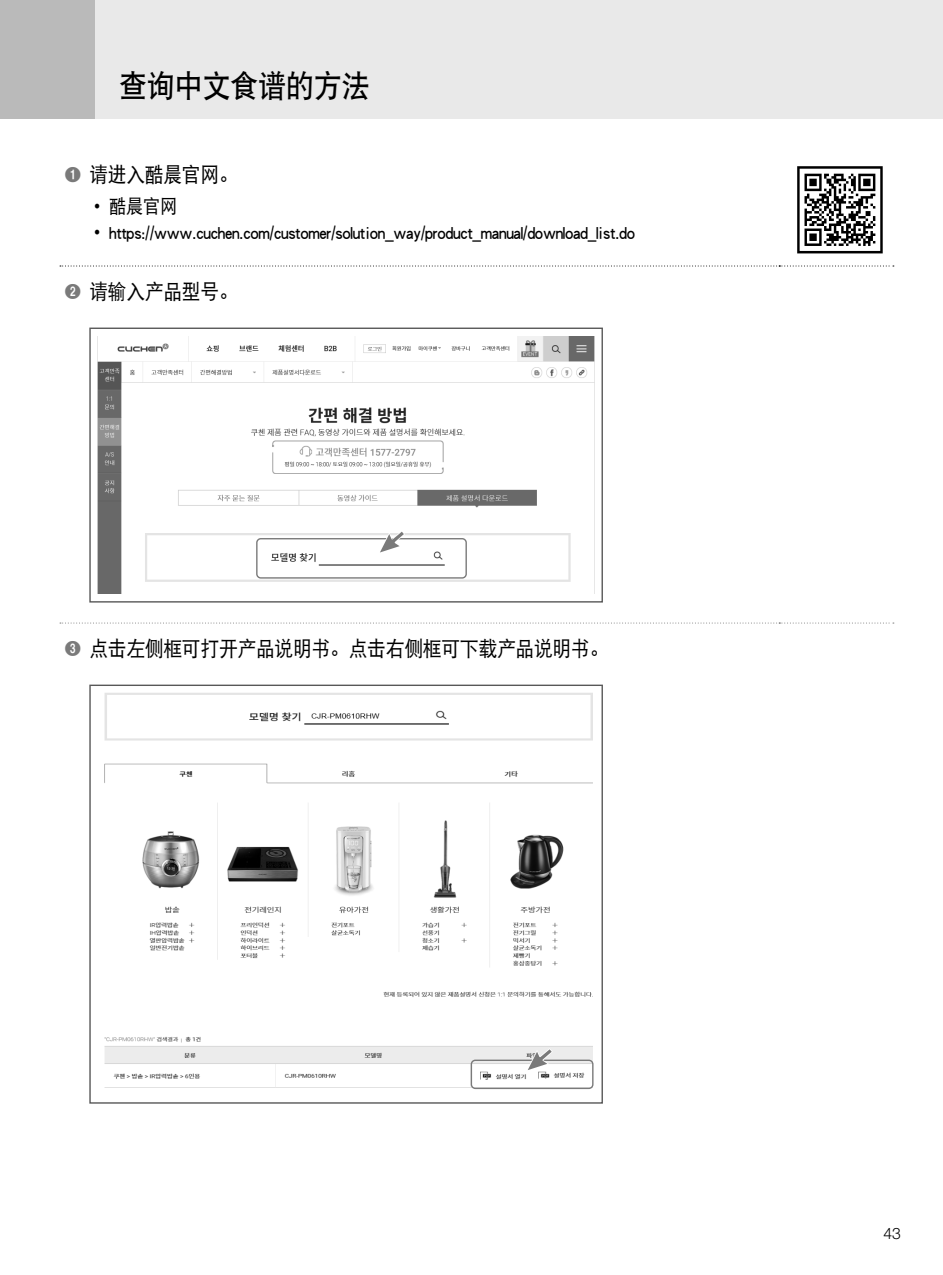
<style>
.page{position:relative;width:943px;height:1275px;background:#fff}
.page>*{position:absolute;margin:0;border:0;box-sizing:border-box;transform-origin:0 0}
.Main_Title{font:31.5px "DFP Hei W7";letter-spacing:-.02em;color:#000;scale:.9 1}
.t1{font:21px "DFP Hei W5";letter-spacing:-.02em;color:#000;scale:.9 1}
.t2{font:19.25px "DFP Hei W5";letter-spacing:-.02em;color:#000;scale:.9 1}
.t3{font:300 15.75px "Helvetica Neue LT Pro";color:#000}
.s1{font-family:"Numberblackfilled";font-size:15.75px;color:#7a7a7a}
.s2{font-family:"Arial"}
</style>
<div class="page">
<div style="left:0;top:0;width:943px;height:118px;background:#e9e9e9"></div>
<div style="left:0;top:0;width:94px;height:118px;background:#bababa"></div>
<svg style="left:60px;top:266px;width:833px;height:1px"></svg>
<svg style="left:60px;top:623px;width:833px;height:1px"></svg>
<img style="left:797px;top:166px;width:86px;height:88px">
<img style="left:98px;top:336px;width:496px;height:258px">
<div style="left:89px;top:328px;width:514px;height:275px;border:1px solid #585858"></div>
<div style="left:256px;top:538px;width:211px;height:41px;border:1px solid #7a7a7a;border-radius:4px"></div>
<svg style="left:378px;top:531px;width:27px;height:23px"></svg>
<img style="left:104px;top:693px;width:490px;height:395px">
<div style="left:470px;top:1059px;width:123px;height:30px;border:1px solid #7a7a7a;border-radius:4px"></div>
<svg style="left:526px;top:1048px;width:27px;height:23px"></svg>
<div style="left:129px;top:821px;width:79px;height:73px;background:#fff"></div>
<img style="left:128px;top:821px;width:72px;height:73px">
<p class="Main_Title" style="left:119px;top:69px;width:280px">查询中文食谱的方法</p>
<p class="t1" style="left:64px;top:164px;width:194px"><span class="s1">1</span> 请进入酷晨官网。</p>
<p class="t2" style="left:94px;top:196px;width:94px"><span class="s2">•</span> 酷晨官网</p>
<p class="t2" style="left:94px;top:222px;width:602px"><span class="s2">•</span> https://www.cuchen.com/customer/solution_way/product_manual/download_list.do</p>
<p class="t1" style="left:64px;top:281px;width:194px"><span class="s1">2</span> 请输入产品型号。</p>
<p class="t1" style="left:64px;top:638px;width:606px"><span class="s1">3</span> 点击左侧框可打开产品说明书。点击右侧框可下载产品说明书。</p>
<p class="t3" style="left:883px;top:1224px;width:19px">43</p>
</div>
